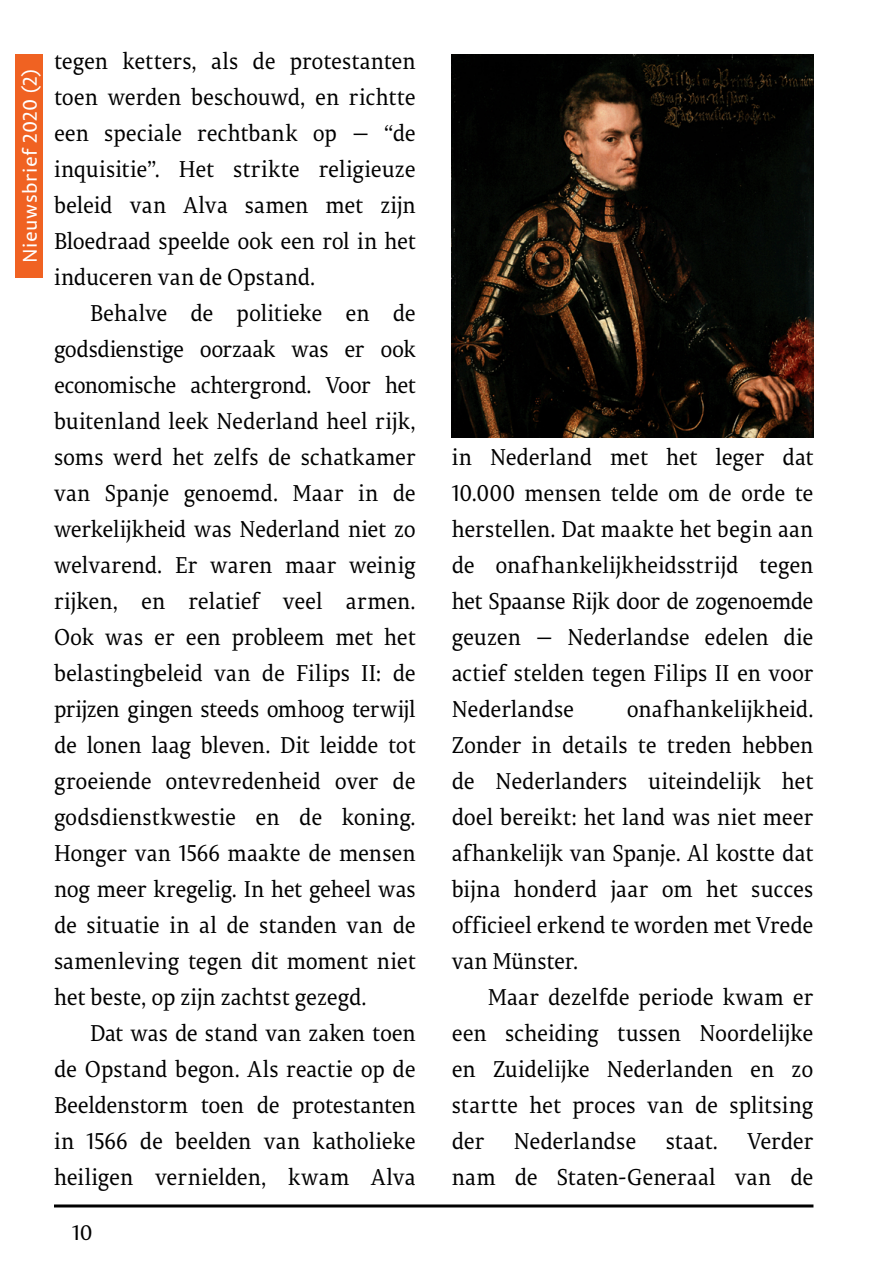
<style>
.page{position:relative;width:893px;height:1263px;background:#fff}
.page>*{position:absolute;margin:0;border:0;box-sizing:border-box;transform-origin:0 0}
.t1{font:22.65px/36px "Permian Serif Typeface";letter-spacing:-.005em;color:#000;text-align:justify;scale:.93 1}
.t2{font:21px "Times New Roman";letter-spacing:.015em;color:#fff}
.t3{font:21px "Permian Serif Typeface";color:#000}
.t4{font:19.5px "Permian Sans Typeface";letter-spacing:.02em;color:#fff}
</style>
<div class="page">
<hr style="left:54px;top:1204px;width:759px;height:3px;background:#000">
<img style="left:452px;top:54px;width:361px;height:383px">
<div style="left:16px;top:54px;width:27px;height:224px;background:#f06222"></div>
<p class="t2" style="left:16px;top:253px;width:185px;rotate:-90deg">Nieuwsbrief 2012 (1)</p>
<p class="t4" style="left:15px;top:262px;width:194px;rotate:-90deg">Nieuwsbrief 2020 (2)</p>
<p class="t4" style="left:15px;top:85px;width:9px;rotate:-90deg">1</p>
<p class="t1" style="left:54px;top:42px;width:390px">tegen ketters, als de protestanten toen werden beschouwd, en richtte een speciale rechtbank op — “de inquisitie”. Het strikte religieuze beleid van Alva samen met zijn Bloedraad speelde ook een rol in het induceren van de Opstand.</p>
<p class="t1" style="left:54px;top:294px;width:390px;text-indent:36px">Behalve de politieke en de godsdienstige oorzaak was er ook economische achtergrond. Voor het buitenland leek Nederland heel rijk, soms werd het zelfs de schatkamer van Spanje genoemd. Maar in de werkelijkheid was Nederland niet zo welvarend. Er waren maar weinig rijken, en relatief veel armen.<br>Ook was er een probleem met het belastingbeleid van de Filips II: de prijzen gingen steeds omhoog terwijl de lonen laag bleven. Dit leidde tot groeiende ontevredenheid over de godsdienstkwestie en de koning.<br>Honger van 1566 maakte de mensen nog meer kregelig. In het geheel was de situatie in al de standen van de samenleving tegen dit moment niet het beste, op zijn zachtst gezegd.</p>
<p class="t1" style="left:54px;top:1014px;width:390px;text-indent:36px">Dat was de stand van zaken toen de Opstand begon. Als reactie op de Beeldenstorm toen de protestanten in 1566 de beelden van katholieke heiligen vernielden, kwam Alva</p>
<p class="t3" style="left:72px;top:1216px;width:22px">10</p>
<p class="t1" style="left:452px;top:438px;width:390px">in Nederland met het leger dat 10.000 mensen telde om de orde te herstellen. Dat maakte het begin aan de onafhankelijkheidsstrijd tegen het Spaanse Rijk door de zogenoemde geuzen — Nederlandse edelen die actief stelden tegen Filips II en voor Nederlandse</p>
<p class="t1" style="left:452px;top:690px;width:390px;text-indent:175px">onafhankelijkheid.<br>Zonder in details te treden hebben de Nederlanders uiteindelijk het doel bereikt: het land was niet meer afhankelijk van Spanje. Al kostte dat bijna honderd jaar om het succes officieel erkend te worden met Vrede van Münster.</p>
<p class="t1" style="left:452px;top:977px;width:390px;text-indent:36px">Maar dezelfde periode kwam er een scheiding tussen Noordelijke en Zuidelijke Nederlanden en zo startte het proces van de splitsing der</p>
<p class="t1" style="left:452px;top:1121px;width:390px;text-align:right">Verder<br>nam de Staten-Generaal van de</p>
<p class="t1" style="left:514px;top:1121px;width:133px">Nederlandse</p>
<p class="t1" style="left:666px;top:1121px;width:58px">staat.</p>
</div>
